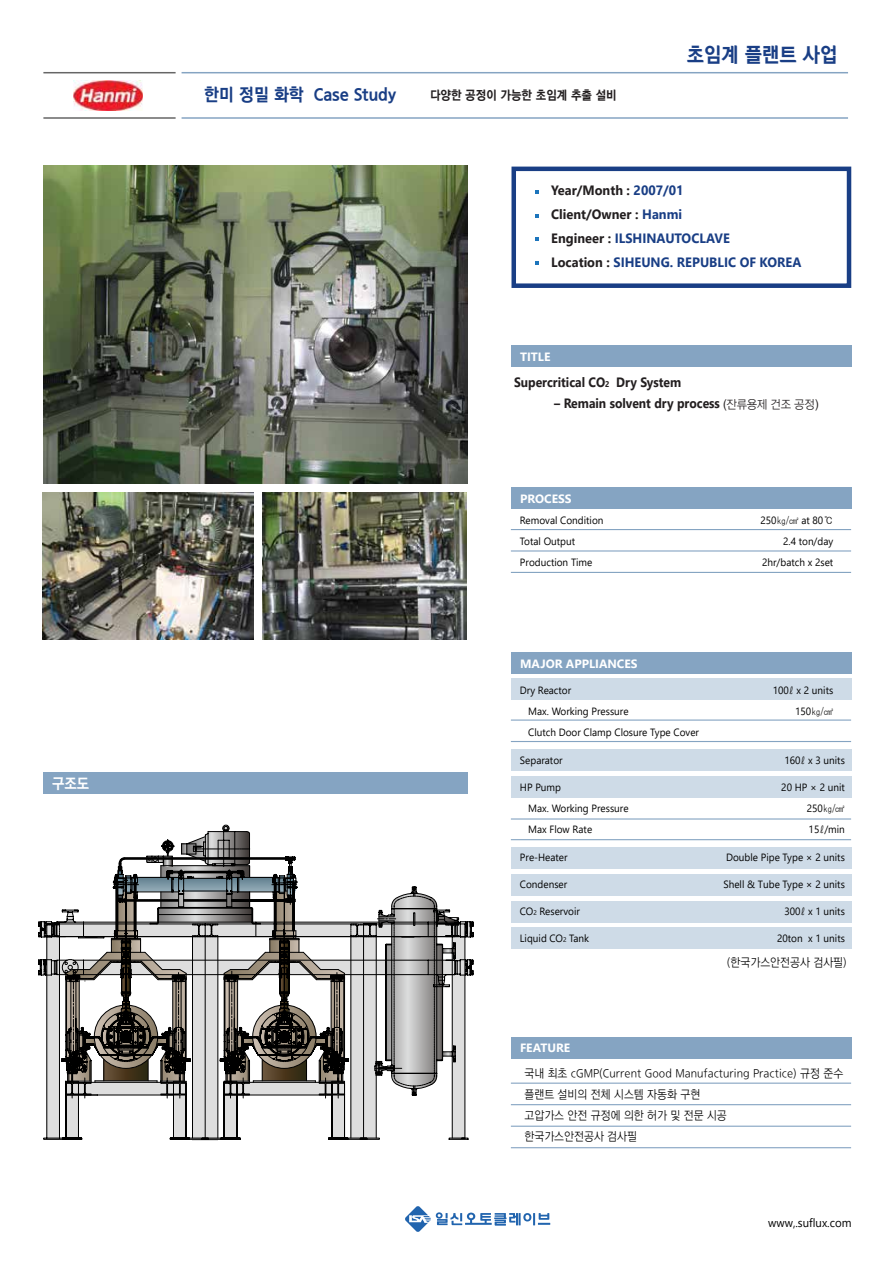
<style>
.page{position:relative;width:893px;height:1263px;background:#fff}
.page>*{position:absolute;margin:0;border:0;box-sizing:border-box;transform-origin:0 0}
.t1{font:21px "NYJ Gothic EB";color:#193e85;scale:.9 1}
.t2{font:18px "NYJ Gothic EB";color:#193e85;scale:.9 1}
.t3{font:15px "NYJ Gothic EB";color:#fff;scale:.9 1}
.t4{font:700 13.5px/24px "Segoe UI";color:#193e85;scale:.95 1}
.t5{font:700 13.5px "Segoe UI";color:#231f20;scale:.9 1}
.t6{font:12.75px "NYJ Gothic EB";color:#231f20;scale:.9 1}
.t7{font:12px/21px "NYJ Gothic L";color:#000;scale:.9 1}
.t8{font:700 12px "Segoe UI";color:#fff}
.t9{font:12px "Segoe UI";color:#000;scale:.95 1}
.t10{font:10.5px/21px "Segoe UI";color:#000;scale:.95 1}
.s1{color:#231f20}
.s2{font-size:8.25px}
.s3{font-family:"Arial";font-weight:400;font-size:12px}
.s4{font-family:"NYJ Gothic L";font-weight:400;font-size:12px}
.s5{font-family:"Dotum"}
.s6{font-size:6.75px}
</style>
<div class="page">
<div style="left:511px;top:488px;width:340px;height:21px;background:#85a4c2"></div>
<hr style="left:182px;top:72px;width:666px;height:1px;background:#85a4c2">
<hr style="left:182px;top:117px;width:666px;height:2px;background:#85a4c2">
<hr style="left:43px;top:72px;width:133px;height:1px;background:#666">
<hr style="left:43px;top:117px;width:133px;height:2px;background:#666">
<div style="left:511px;top:345px;width:340px;height:21px;background:#85a4c2"></div>
<hr style="left:511px;top:529px;width:340px;height:1px;background:#85a4c2">
<hr style="left:511px;top:550px;width:340px;height:1px;background:#85a4c2">
<hr style="left:511px;top:572px;width:340px;height:1px;background:#85a4c2">
<div style="left:511px;top:653px;width:340px;height:21px;background:#85a4c2"></div>
<div style="left:511px;top:679px;width:340px;height:21px;background:#cedbe7"></div>
<hr style="left:511px;top:719px;width:340px;height:2px;background:#85a4c2">
<hr style="left:511px;top:741px;width:340px;height:1px;background:#85a4c2">
<div style="left:511px;top:749px;width:340px;height:22px;background:#cedbe7"></div>
<hr style="left:511px;top:1082px;width:340px;height:2px;background:#85a4c2">
<hr style="left:511px;top:1104px;width:340px;height:1px;background:#85a4c2">
<hr style="left:511px;top:1126px;width:340px;height:1px;background:#85a4c2">
<hr style="left:511px;top:1147px;width:340px;height:1px;background:#85a4c2">
<div style="left:511px;top:776px;width:340px;height:21px;background:#cedbe7"></div>
<div style="left:511px;top:847px;width:340px;height:21px;background:#cedbe7"></div>
<div style="left:511px;top:874px;width:340px;height:21px;background:#cedbe7"></div>
<div style="left:511px;top:901px;width:340px;height:21px;background:#cedbe7"></div>
<div style="left:511px;top:928px;width:340px;height:21px;background:#cedbe7"></div>
<hr style="left:511px;top:818px;width:340px;height:1px;background:#85a4c2">
<hr style="left:511px;top:839px;width:340px;height:1px;background:#85a4c2">
<div style="left:43px;top:772px;width:424px;height:22px;background:#85a4c2"></div>
<div style="left:511px;top:1037px;width:340px;height:21px;background:#85a4c2"></div>
<svg style="left:405px;top:1206px;width:145px;height:26px"></svg>
<img style="left:43px;top:166px;width:424px;height:318px">
<img style="left:43px;top:492px;width:211px;height:147px">
<img style="left:263px;top:492px;width:203px;height:148px">
<svg style="left:38px;top:824px;width:436px;height:316px"></svg>
<div style="left:511px;top:167px;width:340px;height:121px;border:4px solid #193e85"></div>
<img style="left:73px;top:80px;width:70px;height:30px">
<h3 class="t3" style="left:52px;top:775px;width:43px">구조도</h3>
<h2 class="t2" style="left:204px;top:85px;width:215px">한미 정밀 화학 Case Study</h2>
<p class="t6" style="left:430px;top:88px;width:209px">다양한 공정이 가능한 초임계 추출 설비</p>
<h1 class="t1" style="left:687px;top:43px;width:169px">초임계 플랜트 사업</h1>
<p class="t4" style="left:551px;top:178px;width:265px"><span class="s1">Year/Month :</span> 2007/01<br><span class="s1">Client/Owner :</span> Hanmi<br><span class="s1">Engineer :</span> ILSHINAUTOCLAVE<br><span class="s1">Location :</span> SIHEUNG. REPUBLIC OF KOREA</p>
<p class="t8" style="left:520px;top:345px;width:32px">TITLE</p>
<p class="t5" style="left:514px;top:369px;width:187px">Supercritical CO<span class="s2">2</span> Dry System</p>
<p class="t5" style="left:554px;top:390px;width:295px">– Remain solvent dry process <span class="s3">(</span><span class="s4">잔류용제 건조 공정</span><span class="s3">)</span></p>
<p class="t8" style="left:520px;top:487px;width:53px">PROCESS</p>
<p class="t10" style="left:520px;top:509px;width:89px">Removal Condition<br>Total Output<br>Production Time</p>
<p class="t10" style="left:760px;top:509px;width:78px;text-align:right">250<span class="s5">㎏/㎠</span> at 80<span class="s5">℃<br></span>2.4 ton/day<br>2hr/batch x 2set</p>
<p class="t8" style="left:520px;top:652px;width:119px">MAJOR APPLIANCES</p>
<p class="t10" style="left:528px;top:678px;width:181px;text-indent:-8px">Dry Reactor<br>Max. Working Pressure<br>Clutch Door Clamp Closure Type Cover</p>
<p class="t10" style="left:773px;top:678px;width:65px;text-align:right">100<span class="s5">ℓ</span> x 2 units<br>150<span class="s5">㎏/㎠</span></p>
<p class="t10" style="left:520px;top:749px;width:46px">Separator</p>
<p class="t10" style="left:784px;top:749px;width:65px">160<span class="s5">ℓ</span> x 3 units</p>
<p class="t10" style="left:528px;top:776px;width:107px;text-indent:-8px">HP Pump<br>Max. Working Pressure<br>Max Flow Rate</p>
<p class="t10" style="left:520px;top:846px;width:52px">Pre-Heater</p>
<p class="t10" style="left:726px;top:846px;width:127px">Double Pipe Type × 2 units</p>
<p class="t10" style="left:520px;top:873px;width:51px">Condenser</p>
<p class="t10" style="left:723px;top:873px;width:129px">Shell &amp; Tube Type × 2 units</p>
<p class="t10" style="left:520px;top:900px;width:65px">CO<span class="s6">2</span> Reservoir</p>
<p class="t10" style="left:784px;top:900px;width:65px">300<span class="s5">ℓ</span> x 1 units</p>
<p class="t10" style="left:520px;top:927px;width:74px">Liquid CO<span class="s6">2</span> Tank</p>
<p class="t10" style="left:777px;top:927px;width:73px">20ton x 1 units</p>
<p class="t10" style="left:807px;top:776px;width:42px;text-align:justify;text-indent:-25px">20 HP × 2 unit 250<span class="s5">㎏/㎠</span>15<span class="s5">ℓ</span>/min</p>
<p class="t8" style="left:520px;top:1036px;width:52px">FEATURE</p>
<p class="t7" style="left:727px;top:952px;width:135px">(한국가스안전공사 검사필)</p>
<p class="t7" style="left:524px;top:1063px;width:356px">국내 최초 cGMP(Current Good Manufacturing Practice) 규정 준수 플랜트 설비의 전체 시스템 자동화 구현<br>고압가스 안전 규정에 의한 허가 및 전문 시공<br>한국가스안전공사 검사필</p>
<p class="t9" style="left:768px;top:1211px;width:89px">www,.suflux.com</p>
</div>
